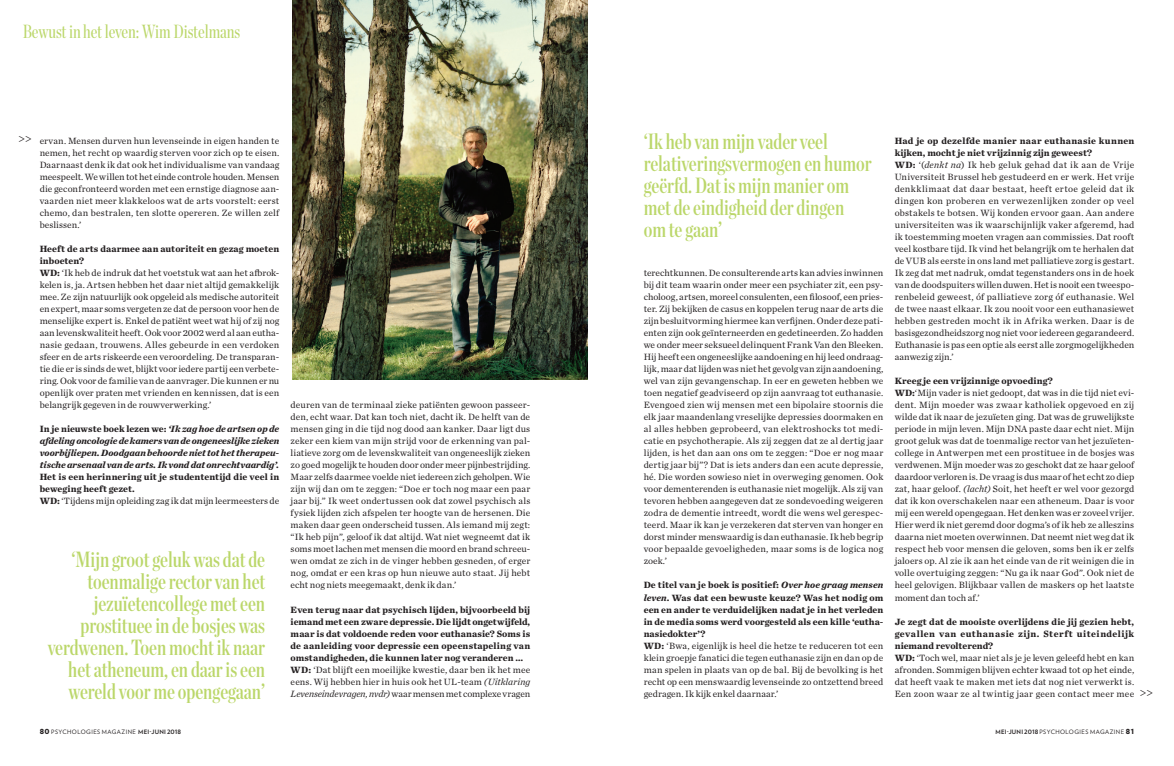
<style>
.page{position:relative;width:1174px;height:766px;background:#fff}
.page>*{position:absolute;margin:0;border:0;box-sizing:border-box;transform-origin:0 0}
.t1{font:22px/22px "Chronicle Disp Comp Semi";color:#bbd76a;text-align:right}
.Omschrijving_rubriek{font:19px "Chronicle Disp Comp";color:#bbd76a}
.t2{font:12px "Minion Pro";color:#231f20}
.Brood{font:9.5px/12px "Chronicle Text G1";letter-spacing:.005em;color:#231f20;text-align:justify}
.Brood-2{font:700 9.5px/12px "Chronicle Text G1";letter-spacing:.01em;color:#231f20;text-align:justify}
.Brood-3{font:italic 700 9.5px/12px "Chronicle Text G1";letter-spacing:-.005em;color:#231f20;text-align:justify}
.t3{font:6px "Verlag";letter-spacing:.075em;color:#231f20}
.s1{font-weight:700}
.s2{font-style:normal}
.s3{font-style:italic}
.s4{font-weight:900;font-size:7px}
</style>
<div class="page">
<img style="left:292px;top:0;width:295px;height:379px">
<p class="Omschrijving_rubriek" style="left:23px;top:17px;width:219px">Bewust in het leven: Wim Distelmans</p>
<p class="t2" style="left:18px;top:130px;width:15px">&gt;&gt;</p>
<p class="Brood" style="left:40px;top:134px;width:241px">ervan. Mensen durven hun levenseinde in eigen handen te nemen, het recht op waardig sterven voor zich op te eisen.<br>Daarnaast denk ik dat ook het individualisme van vandaag meespeelt. We willen tot het einde controle houden. Mensen die geconfronteerd worden met een ernstige diagnose aan&shy;vaarden niet meer klakkeloos wat de arts voorstelt: eerst chemo, dan bestralen, ten slotte opereren. Ze willen zelf beslissen.’</p>
<p class="Brood-2" style="left:40px;top:242px;width:241px">Heeft de arts daarmee aan autoriteit en gezag moeten inboeten?</p>
<p class="Brood" style="left:40px;top:266px;width:241px"><span class="s1">WD:</span> ‘Ik heb de indruk dat het voetstuk wat aan het afbrok&shy;kelen is, ja. Artsen hebben het daar niet altijd gemakkelijk mee. Ze zijn natuurlijk ook opgeleid als medische autoriteit en expert, maar soms vergeten ze dat de persoon voor hen de menselijke expert is. Enkel de patiënt weet wat hij of zij nog aan levenskwaliteit heeft. Ook voor 2002 werd al aan eutha&shy;nasie gedaan, trouwens. Alles gebeurde in een verdoken sfeer en de arts riskeerde een veroordeling. De transparan&shy;tie die er is sinds de wet, blijkt voor iedere partij een verbete&shy;ring. Ook voor de familie van de aanvrager. Die kunnen er nu openlijk over praten met vrienden en kennissen, dat is een belangrijk gegeven in de rouwverwerking.’</p>
<p class="Brood-3" style="left:40px;top:422px;width:241px"><span class="s2">In je nieuwste boek lezen we:</span> ‘Ik zag hoe de artsen op de afdeling oncologie de kamers van de ongeneeslijke zieken voorbijliepen. Doodgaan behoorde niet tot het therapeu&shy;tische arsenaal van de arts. Ik vond dat onrechtvaardig’.<br><span class="s2">Het is een herinnering uit je studententijd die veel in beweging heeft gezet.</span></p>
<p class="Brood" style="left:40px;top:494px;width:241px"><span class="s1">WD:</span> ‘Tijdens mijn opleiding zag ik dat mijn leermeesters de</p>
<p class="t1" style="left:48px;top:546px;width:219px">‘Mijn groot geluk was dat de toenmalige rector van het jezuïetencollege met een prostituee in de bosjes was verdwenen. Toen mocht ik naar het atheneum, en daar is een wereld voor me opengegaan’</p>
<p class="Brood" style="left:291px;top:398px;width:241px">deuren van de terminaal zieke patiënten gewoon passeer&shy;den, echt waar. Dat kan toch niet, dacht ik. De helft van de mensen ging in die tijd nog dood aan kanker. Daar ligt dus zeker een kiem van mijn strijd voor de erkenning van pal&shy;liatieve zorg om de levenskwaliteit van ongeneeslijk zieken zo goed mogelijk te houden door onder meer pijnbestrijding.<br>Maar zelfs daarmee voelde niet iedereen zich geholpen. Wie zijn wij dan om te zeggen: “Doe er toch nog maar een paar jaar bij.” Ik weet ondertussen ook dat zowel psychisch als fysiek lijden zich afspelen ter hoogte van de hersenen. Die maken daar geen onderscheid tussen. Als iemand mij zegt: “Ik heb pijn”, geloof ik dat altijd. Wat niet wegneemt dat ik soms moet lachen met mensen die moord en brand schreeu&shy;wen omdat ze zich in de vinger hebben gesneden, of erger nog, omdat er een kras op hun nieuwe auto staat. Jij hebt echt nog niets meegemaakt, denk ik dan.’</p>
<p class="Brood-2" style="left:291px;top:602px;width:241px">Even terug naar dat psychisch lijden, bijvoorbeeld bij iemand met een zware depressie. Die lijdt ongetwijfeld, maar is dat voldoende reden voor euthanasie? Soms is de aanleiding voor depressie een opeenstapeling van omstandigheden, die kunnen later nog veranderen …</p>
<p class="Brood" style="left:291px;top:662px;width:241px"><span class="s1">WD:</span> ‘Dat blijft een moeilijke kwestie, daar ben ik het mee eens. Wij hebben hier in huis ook het UL-team <span class="s3">(Uitklaring Levenseindevragen, nvdr)</span> waar mensen met complexe vragen</p>
<p class="t1" style="left:643px;top:128px;width:229px;text-align:left">‘Ik heb van mijn vader veel relativeringsvermogen en humor geërfd. Dat is mijn manier om met de eindigheid der dingen om te gaan’</p>
<p class="Brood" style="left:643px;top:266px;width:241px">terechtkunnen. De consulterende arts kan advies inwinnen bij dit team waarin onder meer een psychiater zit, een psy&shy;choloog, artsen, moreel consulenten, een filosoof, een pries&shy;ter. Zij bekijken de casus en koppelen terug naar de arts die zijn besluitvorming hiermee kan verfijnen. Onder deze pati&shy;ënten zijn ook geïnterneerden en gedetineerden. Zo hadden we onder meer seksueel delinquent Frank Van den Bleeken.<br>Hij heeft een ongeneeslijke aandoening en hij leed ondraag&shy;lijk, maar dat lijden was niet het gevolg van zijn aandoening, wel van zijn gevangenschap. In eer en geweten hebben we toen negatief geadviseerd op zijn aanvraag tot euthanasie.<br>Evengoed zien wij mensen met een bipolaire stoornis die elk jaar maandenlang vreselijke depressies doormaken en al alles hebben geprobeerd, van elektroshocks tot medi&shy;catie en psychotherapie. Als zij zeggen dat ze al dertig jaar lijden, is het dan aan ons om te zeggen: “Doe er nog maar dertig jaar bij”? Dat is iets anders dan een acute depressie, hé. Die worden sowieso niet in overweging genomen. Ook voor dementerenden is euthanasie niet mogelijk. Als zij van tevoren hebben aangegeven dat ze sondevoeding weigeren zodra de dementie intreedt, wordt die wens wel gerespec&shy;teerd. Maar ik kan je verzekeren dat sterven van honger en dorst minder menswaardig is dan euthanasie. Ik heb begrip voor bepaalde gevoeligheden, maar soms is de logica nog zoek.’</p>
<p class="Brood-2" style="left:643px;top:578px;width:241px">De titel van je boek is positief: <span class="s3">Over hoe graag mensen leven</span>. Was dat een bewuste keuze? Was het nodig om een en ander te verduidelijken nadat je in het verleden in de media soms werd voorgesteld als een kille ‘eutha&shy;nasiedokter’?</p>
<p class="Brood" style="left:643px;top:638px;width:241px"><span class="s1">WD:</span> ‘Bwa, eigenlijk is heel die hetze te reduceren tot een klein groepje fanatici die tegen euthanasie zijn en dan op de man spelen in plaats van op de bal. Bij de bevolking is het recht op een menswaardig levenseinde zo ontzettend breed gedragen. Ik kijk enkel daarnaar.’</p>
<p class="Brood-2" style="left:894px;top:134px;width:241px">Had je op dezelfde manier naar euthanasie kunnen kijken, mocht je niet vrijzinnig zijn geweest?</p>
<p class="Brood" style="left:894px;top:158px;width:241px"><span class="s1">WD:</span> ‘(<span class="s3">denkt na</span>) Ik heb geluk gehad dat ik aan de Vrije Universiteit Brussel heb gestudeerd en er werk. Het vrije denkklimaat dat daar bestaat, heeft ertoe geleid dat ik dingen kon proberen en verwezenlijken zonder op veel obstakels te botsen. Wij konden ervoor gaan. Aan andere universiteiten was ik waarschijnlijk vaker afgeremd, had ik toestemming moeten vragen aan commissies. Dat rooft veel kostbare tijd. Ik vind het belangrijk om te herhalen dat de VUB als eerste in ons land met palliatieve zorg is gestart.<br>Ik zeg dat met nadruk, omdat tegenstanders ons in de hoek van de doodspuiters willen duwen. Het is nooit een tweespo&shy;renbeleid geweest, óf palliatieve zorg óf euthanasie. Wel de twee naast elkaar. Ik zou nooit voor een euthanasiewet hebben gestreden mocht ik in Afrika werken. Daar is de basisgezondheidszorg nog niet voor iedereen gegarandeerd.<br>Euthanasie is pas een optie als eerst alle zorgmogelijkheden aanwezig zijn.’</p>
<p class="Brood-2" style="left:894px;top:374px;width:160px">Kreeg je een vrijzinnige opvoeding?</p>
<p class="Brood" style="left:894px;top:386px;width:241px"><span class="s1">WD:</span>‘Mijn vader is niet gedoopt, dat was in die tijd niet evi&shy;dent. Mijn moeder was zwaar katholiek opgevoed en zij wilde dat ik naar de jezuïeten ging. Dat was de gruwelijkste periode in mijn leven. Mijn DNA paste daar echt niet. Mijn groot geluk was dat de toenmalige rector van het jezuïeten&shy;college in Antwerpen met een prostituee in de bosjes was verdwenen. Mijn moeder was zo geschokt dat ze haar geloof daardoor verloren is. De vraag is dus maar of het echt zo diep zat, haar geloof. <span class="s3">(lacht)</span> Soit, het heeft er wel voor gezorgd dat ik kon overschakelen naar een atheneum. Daar is voor mij een wereld opengegaan. Het denken was er zoveel vrijer.<br>Hier werd ik niet geremd door dogma’s of ik heb ze alleszins daarna niet moeten overwinnen. Dat neemt niet weg dat ik respect heb voor mensen die geloven, soms ben ik er zelfs jaloers op. Al zie ik aan het einde van de rit weinigen die in volle overtuiging zeggen: “Nu ga ik naar God”. Ook niet de heel gelovigen. Blijkbaar vallen de maskers op het laatste moment dan toch af.’</p>
<p class="Brood-2" style="left:894px;top:614px;width:241px">Je zegt dat de mooiste overlijdens die jij gezien hebt, gevallen van euthanasie zijn. Sterft uiteindelijk niemand revolterend?</p>
<p class="Brood" style="left:894px;top:650px;width:241px"><span class="s1">WD:</span> ‘Toch wel, maar niet als je je leven geleefd hebt en kan afronden. Sommigen blijven echter kwaad tot op het einde, dat heeft vaak te maken met iets dat nog niet verwerkt is.<br>Een zoon waar ze al twintig jaar geen contact meer mee</p>
<p class="t2" style="left:1140px;top:683px;width:15px">&gt;&gt;</p>
<p class="t3" style="left:40px;top:727px;width:143px"><span class="s4">80</span> PSYCHOLOGIES MAGAZINE <span class="s1">MEI-JUNI 2018</span></p>
<p class="t3" style="left:995px;top:727px;width:140px"><span class="s1">MEI-JUNI 2018</span> PSYCHOLOGIES MAGAZINE <span class="s4">81</span></p>
</div>
